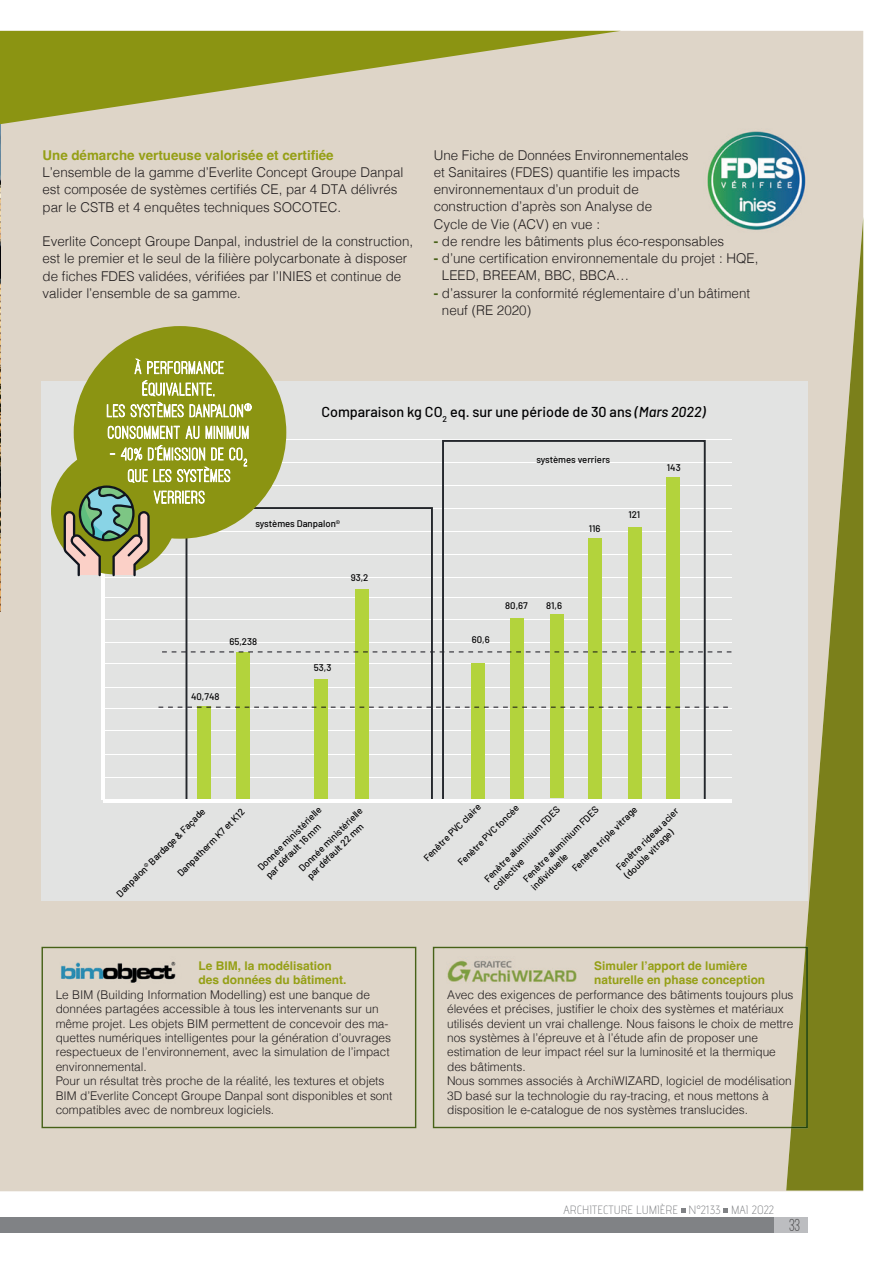
<style>
.page{position:relative;width:893px;height:1263px;background:#fff}
.page>*{position:absolute;margin:0;border:0;box-sizing:border-box;transform-origin:0 0}
.t1{font:500 18px/21.6px "Ostrich Sans";letter-spacing:.05em;color:#fff;text-align:center}
.t2{font:500 18px "Ostrich Sans";color:#3e3e3f}
.t3{font:500 14.4px "Barlow";color:#000001}
.t4{font:300 13.5px/17.2px "Helvetica";color:#231f20}
.t5{font:700 13.5px "Helvetica";color:#959f15}
.t6{font:300 12px/14.4px "Helvetica";color:#231f20}
.t7{font:700 12px/14.4px "Helvetica";color:#959f15}
.t8{font:12px "advent Lt 1";color:#808285}
.t9{font:500 9.6px/11.6px "Barlow";color:#000001}
.s1{font-weight:700;color:#486118}
.s2{font-style:italic}
</style>
<div class="page">
<div style="left:0;top:1217px;width:808px;height:16px;background:#808285"></div>
<svg style="left:681px;top:1208px;width:4px;height:4px"></svg>
<svg style="left:724px;top:1208px;width:4px;height:4px"></svg>
<div style="left:774px;top:1217px;width:34px;height:16px;background:#bcbdc0"></div>
<div style="left:0;top:31px;width:863px;height:1160px;background:#ded5c8"></div>
<img style="left:0;top:124px;width:1px;height:487px">
<svg style="left:0;top:31px;width:621px;height:93px;background:#b4b46c"></svg>
<div style="left:433px;top:947px;width:353px;height:181px;background:#ded5c8"></div>
<img style="left:446px;top:956px;width:131px;height:28px">
<div style="left:41px;top:947px;width:375px;height:181px;background:#ded5c8"></div>
<img style="left:55px;top:956px;width:126px;height:28px">
<img style="left:703px;top:129px;width:106px;height:103px">
<div style="left:42px;top:381px;width:766px;height:520px;background:#e2e3e2"></div>
<hr style="left:103px;top:440px;width:628px;height:1px;background:#fff">
<hr style="left:103px;top:462px;width:628px;height:1px;background:#fff">
<hr style="left:103px;top:486px;width:628px;height:1px;background:#fff">
<hr style="left:103px;top:508px;width:628px;height:1px;background:#fff">
<hr style="left:103px;top:531px;width:628px;height:1px;background:#fff">
<hr style="left:103px;top:554px;width:628px;height:1px;background:#fff">
<hr style="left:103px;top:577px;width:628px;height:1px;background:#fff">
<hr style="left:103px;top:597px;width:628px;height:1px;background:#fff">
<hr style="left:103px;top:619px;width:628px;height:1px;background:#fff">
<hr style="left:103px;top:642px;width:628px;height:1px;background:#fff">
<hr style="left:103px;top:663px;width:628px;height:1px;background:#fff">
<hr style="left:103px;top:687px;width:628px;height:1px;background:#fff">
<hr style="left:103px;top:708px;width:628px;height:1px;background:#fff">
<hr style="left:103px;top:730px;width:628px;height:1px;background:#fff">
<hr style="left:103px;top:754px;width:628px;height:1px;background:#fff">
<hr style="left:103px;top:778px;width:628px;height:1px;background:#fff">
<svg style="left:162px;top:651px;width:569px;height:1px"></svg>
<svg style="left:158px;top:707px;width:570px;height:1px"></svg>
<svg style="left:186px;top:507px;width:247px;height:292px"></svg>
<svg style="left:442px;top:440px;width:264px;height:359px"></svg>
<hr style="left:103px;top:799px;width:628px;height:3px;background:#fff">
<hr style="left:101px;top:398px;width:4px;height:401px;background:#fff">
<svg style="left:786px;top:217px;width:77px;height:973px"></svg>
<svg style="left:791px;top:947px;width:17px;height:181px;background:#9c9e64"></svg>
<div style="left:51px;top:448px;width:127px;height:126px;background:#8b9412;border-radius:50%"></div>
<div style="left:74px;top:326px;width:212px;height:213px;background:#8b9412;border-radius:50%"></div>
<svg style="left:64px;top:485px;width:86px;height:91px"></svg>
<p class="t5" style="left:43px;top:147px;width:293px">Une démarche vertueuse valorisée et certifiée</p>
<p class="t4" style="left:43px;top:163px;width:362px">L’ensemble de la gamme d’Everlite Concept Groupe Danpal est composée de systèmes certifiés CE, par 4 DTA délivrés par le CSTB et 4 enquêtes techniques SOCOTEC.</p>
<p class="t4" style="left:43px;top:232px;width:372px">Everlite Concept Groupe Danpal, industriel de la construction, est le premier et le seul de la filière polycarbonate à disposer de fiches FDES validées, vérifiées par l’INIES et continue de valider l’ensemble de sa gamme.</p>
<p class="t4" style="left:434px;top:145px;width:256px">Une Fiche de Données Environnementales et Sanitaires (FDES) quantifie les impacts environnementaux d’un produit de construction d’après son Analyse de Cycle de Vie (ACV) en vue :</p>
<p class="t4" style="left:434px;top:231px;width:292px"><span class="s1">-</span> de rendre les bâtiments plus éco-responsables</p>
<p class="t4" style="left:442px;top:249px;width:318px;text-indent:-8px"><span class="s1">-</span> d’une certification environnementale du projet : HQE,<br>LEED, BREEAM, BBC, BBCA…</p>
<p class="t4" style="left:442px;top:283px;width:310px;text-indent:-8px"><span class="s1">-</span> d’assurer la conformité réglementaire d’un bâtiment neuf (RE 2020)</p>
<h1 class="t1" style="left:107px;top:357px;width:146px">À PERFORMANCE<br>ÉQUIVALENTE,<br>LES SYSTÈMES DANPALON<sup>®<br></sup>CONSOMMENT AU MINIMUM</h1>
<h1 class="t1" style="left:110px;top:443px;width:139px">- 40% D’ÉMISSION DE CO<sub>2<br></sub>QUE LES SYSTÈMES<br>VERRIERS</h1>
<p class="t3" style="left:321px;top:402px;width:386px">Comparaison kg CO<sub>2</sub> eq. sur une période de 30 ans <span class="s2">(Mars 2022)</span></p>
<p class="t9" style="left:536px;top:453px;width:75px">systèmes verriers</p>
<p class="t9" style="left:667px;top:461px;width:15px">143</p>
<p class="t9" style="left:256px;top:517px;width:86px">systèmes Danpalon®</p>
<p class="t9" style="left:351px;top:571px;width:19px">93,2</p>
<p class="t9" style="left:229px;top:635px;width:29px">65,238</p>
<p class="t9" style="left:191px;top:690px;width:30px">40,748</p>
<p class="t9" style="left:314px;top:661px;width:19px">53,3</p>
<p class="t9" style="left:589px;top:522px;width:13px">116</p>
<p class="t9" style="left:472px;top:633px;width:19px">60,6</p>
<p class="t9" style="left:505px;top:599px;width:24px">80,67</p>
<p class="t9" style="left:546px;top:599px;width:17px">81,6</p>
<p class="t9" style="left:628px;top:508px;width:13px">121</p>
<p class="t9" style="left:296px;top:865px;width:87px;rotate:-45deg">Donnée ministérielle par défault 22 mm</p>
<p class="t9" style="left:421px;top:855px;width:78px;rotate:-45deg">Fenêtre PVC claire</p>
<p class="t9" style="left:455px;top:859px;width:83px;rotate:-45deg">Fenêtre PVC foncée</p>
<p class="t9" style="left:481px;top:876px;width:104px;rotate:-45deg">Fenêtre aluminium FDES collective</p>
<p class="t9" style="left:520px;top:876px;width:104px;rotate:-45deg">Fenêtre aluminium FDES individuelle</p>
<p class="t9" style="left:569px;top:865px;width:89px;rotate:-45deg">Fenêtre triple vitrage</p>
<p class="t9" style="left:174px;top:870px;width:92px;rotate:-45deg">Danpatherm K7 et K12</p>
<p class="t9" style="left:255px;top:864px;width:87px;rotate:-45deg">Donnée ministérielle par défault 16 mm</p>
<p class="t9" style="left:613px;top:864px;width:85px;rotate:-45deg">Fenêtre rideau acier (double vitrage)</p>
<p class="t9" style="left:114px;top:890px;width:122px;rotate:-45deg">Danpalon® Bardage &amp; Façade</p>
<p class="t7" style="left:198px;top:960px;width:150px">Le BIM, la modélisation des données du bâtiment.</p>
<p class="t6" style="left:56px;top:986px;width:338px">Le BIM (Building Information Modelling) est une banque de données partagées accessible à tous les intervenants sur un même projet. Les objets BIM permettent de concevoir des ma&shy;quettes numériques intelligentes pour la génération d’ouvrages respectueux de l’environnement, avec la simulation de l’impact environnemental.<br>Pour un résultat très proche de la réalité, les textures et objets BIM d’Everlite Concept Groupe Danpal sont disponibles et sont compatibles avec de nombreux logiciels.</p>
<p class="t7" style="left:594px;top:960px;width:172px">Simuler l’apport de lumière naturelle en phase conception</p>
<p class="t6" style="left:447px;top:986px;width:348px">Avec des exigences de performance des bâtiments toujours plus élevées et précises, justifier le choix des systèmes et matériaux utilisés devient un vrai challenge. Nous faisons le choix de mettre nos systèmes à l’épreuve et à l’étude afin de proposer une estimation de leur impact réel sur la luminosité et la thermique des bâtiments.<br>Nous sommes associés à ArchiWIZARD, logiciel de modélisation 3D basé sur la technologie du ray-tracing, et nous mettons à disposition le e-catalogue de nos systèmes translucides.</p>
<p class="t8" style="left:563px;top:1202px;width:212px">ARCHITECTURE LUMIÈRE N°2133 MAI 2022</p>
<h1 class="t2" style="left:789px;top:1217px;width:12px">33</h1>
</div>
